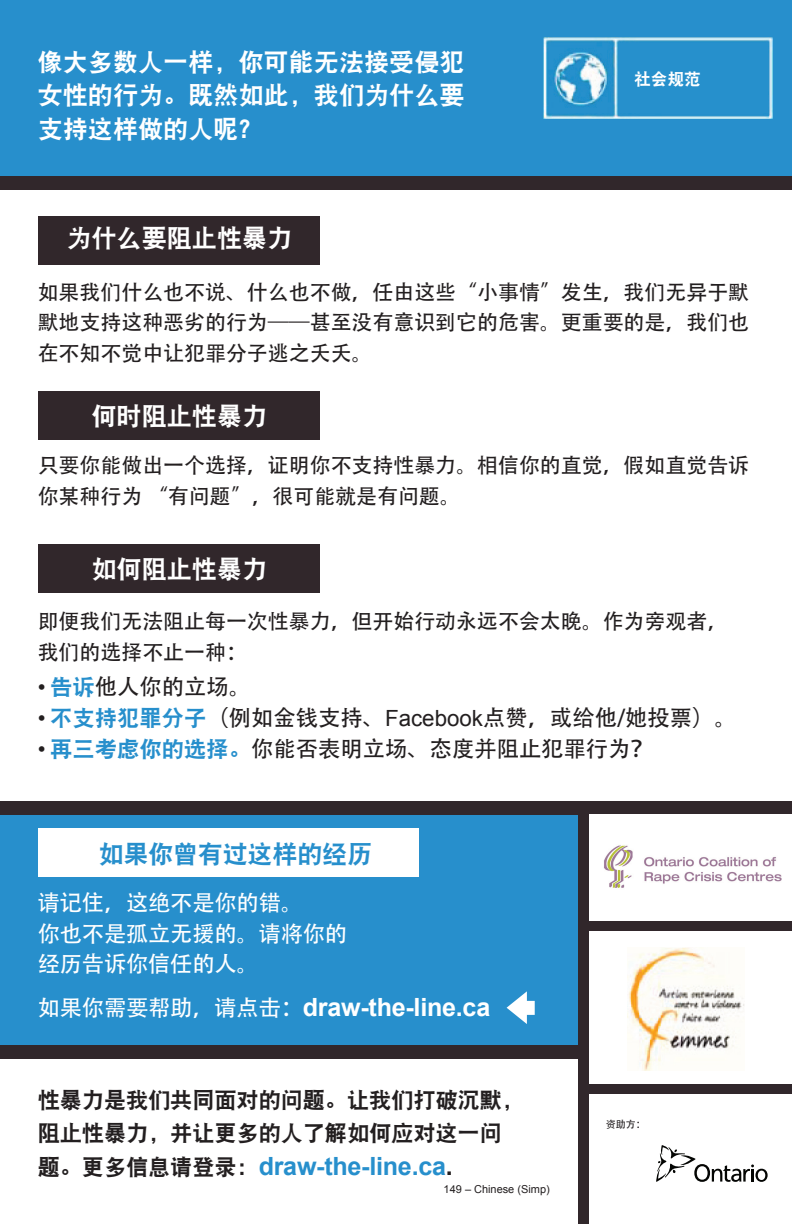
<style>
.page{position:relative;width:792px;height:1224px;background:#fff}
.page>*{position:absolute;margin:0;border:0;box-sizing:border-box;transform-origin:0 0}
.t1{font:25.1px/33.5px "DFP Hei W9";color:#fff;text-align:justify}
.t2{font:700 25.1px "Arial";letter-spacing:-.01em;color:#fff}
.t3{font:700 25.1px "Arial";letter-spacing:-.01em;color:#278fcc}
.t4{font:25.1px "DFP Hei W9";letter-spacing:-.01em;color:#278fcc}
.t5{font:22.3px "Adobe Heiti Std";color:#231f20}
.t6{font:22.3px/33.5px "DFP Hei W9";letter-spacing:-.01em;color:#231f20}
.t7{font:22.3px/30.7px "Adobe Heiti Std";letter-spacing:-.01em;color:#fff}
.t8{font:20.9px/30.7px "Adobe Heiti Std";color:#231f20}
.t9{font:16.7px "DFP Hei W9";color:#fff}
.t10{font:11px "Arial";color:#231f20}
.t11{font:10px "Adobe Heiti Std";color:#231f20}
.s1{font-family:"Arial"}
.s2{font-family:"DFP Hei W9";color:#278fcc}
.s3{font-family:"Adobe Heiti Std";font-weight:400;font-size:22.3px}
.s4{font-family:"DFP Hei W9";font-weight:400;font-size:22.3px;color:#231f20}
.s5{color:#231f20}
</style>
<div class="page">
<div style="left:0;top:0;width:792px;height:183px;background:#278fcc"></div>
<img style="left:543px;top:38px;width:229px;height:80px">
<div style="left:0;top:177px;width:792px;height:13px;background:#31272b"></div>
<div style="left:0;top:808px;width:792px;height:244px;background:#278fcc"></div>
<div style="left:0;top:801px;width:792px;height:13px;background:#31272b"></div>
<div style="left:0;top:1046px;width:792px;height:13px;background:#31272b"></div>
<div style="left:579px;top:804px;width:213px;height:420px;background:#31272b"></div>
<div style="left:589px;top:814px;width:203px;height:107px;background:#fff"></div>
<div style="left:589px;top:931px;width:203px;height:152px;background:#fff"></div>
<div style="left:589px;top:1094px;width:203px;height:130px;background:#fff"></div>
<img style="left:604px;top:845px;width:178px;height:43px">
<img style="left:627px;top:948px;width:117px;height:123px">
<div style="left:38px;top:216px;width:282px;height:49px;background:#31272b"></div>
<div style="left:38px;top:391px;width:282px;height:48px;background:#31272b"></div>
<div style="left:38px;top:544px;width:282px;height:48px;background:#31272b"></div>
<div style="left:38px;top:829px;width:381px;height:48px;background:#fff"></div>
<svg style="left:507px;top:991px;width:28px;height:33px"></svg>
<svg style="left:656px;top:1145px;width:112px;height:37px"></svg>
<p class="t1" style="left:38px;top:45px;width:428px">像大多数人一样，你可能无法接受侵犯女性的行为。既然如此，我们为什么要支持这样做的人呢？</p>
<p class="t1" style="left:66px;top:221px;width:227px">为什么要阻止性暴力</p>
<p class="t9" style="left:634px;top:70px;width:68px">社会规范</p>
<p class="t8" style="left:38px;top:277px;width:713px;text-align:justify">如果我们什么也不说、什么也不做，任由这些“小事情”发生，我们无异于默默地支持这种恶劣的行为——甚至没有意识到它的危害。更重要的是，我们也在不知不觉中让犯罪分子逃之夭夭。</p>
<p class="t1" style="left:91px;top:399px;width:177px">何时阻止性暴力</p>
<p class="t8" style="left:38px;top:450px;width:713px">只要你能做出一个选择，证明你不支持性暴力。相信你的直觉，假如直觉告诉你某种行为 “有问题”，很可能就是有问题。</p>
<p class="t1" style="left:91px;top:552px;width:177px">如何阻止性暴力</p>
<p class="t8" style="left:38px;top:606px;width:692px">即便我们无法阻止每一次性暴力，但开始行动永远不会太晚。作为旁观者，我们的选择不止一种：</p>
<p class="t5" style="left:38px;top:674px;width:215px"><span class="s1">•</span> <span class="s2">告诉</span>他人你的立场。</p>
<p class="t5" style="left:38px;top:705px;width:701px"><span class="s1">•</span> <span class="s2">不支持犯罪分子</span>（例如金钱支持、<span class="s1">Facebook</span>点赞，或给他/她投票）。</p>
<p class="t5" style="left:38px;top:735px;width:617px"><span class="s1">•</span> <span class="s2">再三考虑你的选择。</span>你能否表明立场、态度并阻止犯罪行为？</p>
<p class="t4" style="left:99px;top:840px;width:275px">如果你曾有过这样的经历</p>
<p class="t7" style="left:38px;top:888px;width:311px">请记住，这绝不是你的错。<br>你也不是孤立无援的。请将你的经历告诉你信任的人。</p>
<p class="t2" style="left:38px;top:989px;width:454px"><span class="s3">如果你需要帮助，请点击：</span>draw-the-line.ca</p>
<p class="t6" style="left:38px;top:1083px;width:488px">性暴力是我们共同面对的问题。让我们打破沉默，阻止性暴力，并让更多的人了解如何应对这一问</p>
<p class="t3" style="left:38px;top:1148px;width:417px"><span class="s4">题。更多信息请登录：</span>draw-the-line.ca<span class="s5">.</span></p>
<p class="t10" style="left:444px;top:1182px;width:108px">149 – Chinese (Simp)</p>
<p class="t11" style="left:606px;top:1118px;width:41px">资助方：</p>
</div>
